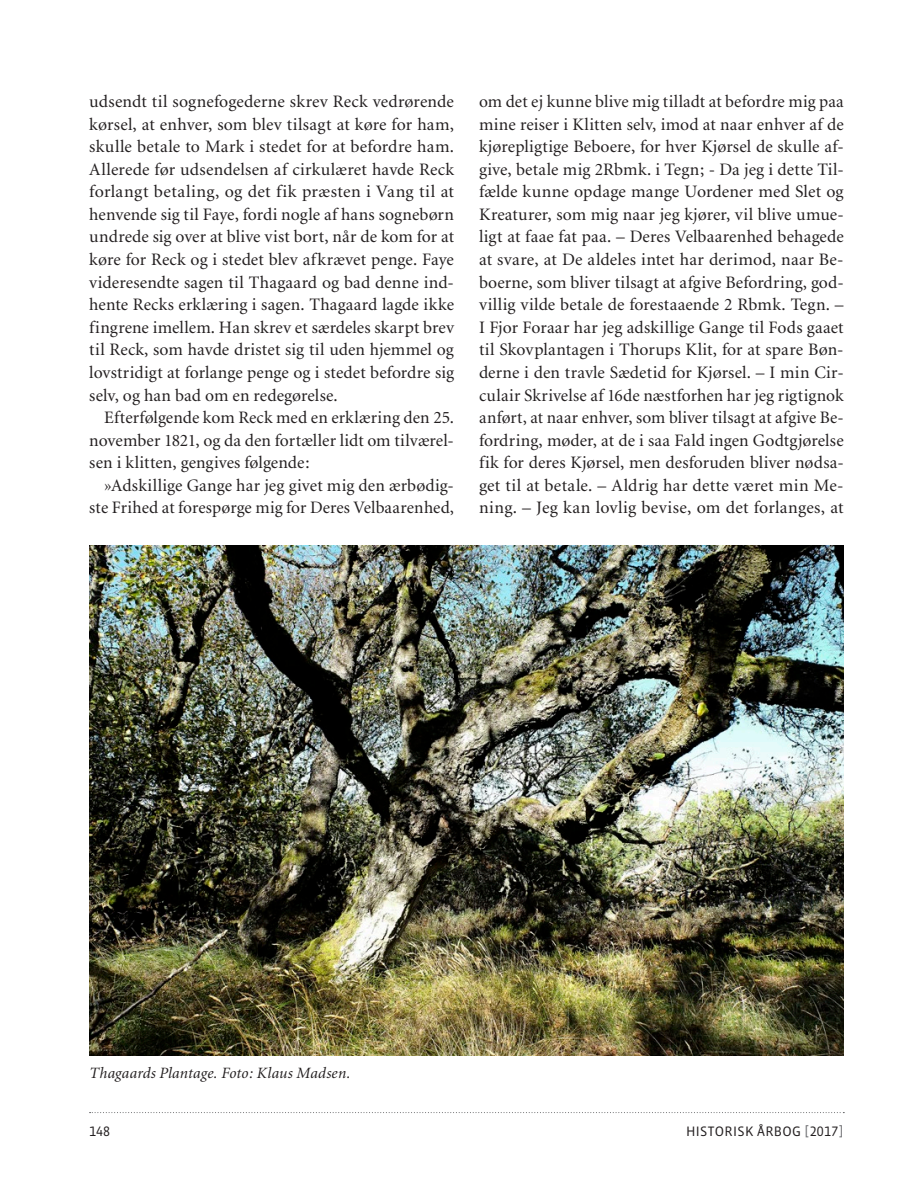
<style>
.page{position:relative;width:918px;height:1191px;background:#fff}
.page>*{position:absolute;margin:0;border:0;box-sizing:border-box;transform-origin:0 0}
.Brødtekst_m__indryk{font:17.5px/22.6px "Minion";letter-spacing:.005em;color:#231f20;text-align:justify}
.Brødtekst_u__indryk{font:17.5px/22.6px "Minion";letter-spacing:.005em;color:#231f20;text-align:justify}
.Billedtekst{font:italic 15.75px "Minion";letter-spacing:.01em;color:#231f20}
.t1{font:14px "Vista Sans OT";letter-spacing:.025em;color:#231f20}
.s1{color:#6c6d70}
</style>
<div class="page">
<img style="left:89px;top:546px;width:754px;height:509px">
<svg style="left:90px;top:1112px;width:754px;height:1px"></svg>
<p class="Brødtekst_u__indryk" style="left:89px;top:91px;width:366px">udsendt til sognefogederne skrev Reck vedrørende kørsel, at enhver, som blev tilsagt at køre for ham, skulle betale to Mark i stedet for at befordre ham.<br>Allerede før udsendelsen af cirkulæret havde Reck forlangt betaling, og det fik præsten i Vang til at henvende sig til Faye, fordi nogle af hans sognebørn undrede sig over at blive vist bort, når de kom for at køre for Reck og i stedet blev afkrævet penge. Faye videresendte sagen til Thagaard og bad denne ind&shy;hente Recks erklæring i sagen. Thagaard lagde ikke fingrene imellem. Han skrev et særdeles skarpt brev til Reck, som havde dristet sig til uden hjemmel og lovstridigt at forlange penge og i stedet befordre sig selv, og han bad om en redegørelse.</p>
<p class="Brødtekst_m__indryk" style="left:89px;top:407px;width:366px;text-indent:15px">Efterfølgende kom Reck med en erklæring den 25. november 1821, og da den fortæller lidt om tilværel&shy;sen i klitten, gengives følgende:</p>
<p class="Brødtekst_m__indryk" style="left:89px;top:474px;width:366px;text-align:right">»Adskillige Gange har jeg givet mig den ærbødig&shy;ste Frihed at forespørge mig for Deres Velbaarenhed,</p>
<p class="Brødtekst_m__indryk" style="left:479px;top:91px;width:366px">om det ej kunne blive mig tilladt at befordre mig paa mine reiser i Klitten selv, imod at naar enhver af de kjørepligtige Beboere, for hver Kjørsel de skulle af&shy;give, betale mig 2Rbmk. i Tegn; - Da jeg i dette Til&shy;fælde kunne opdage mange Uordener med Slet og Kreaturer, som mig naar jeg kjører, vil blive umue&shy;ligt at faae fat paa. – Deres Velbaarenhed behagede at svare, at De aldeles intet har derimod, naar Be&shy;boerne, som bliver tilsagt at afgive Befordring, god&shy;villig vilde betale de forestaaende 2 Rbmk. Tegn. – I Fjor Foraar har jeg adskillige Gange til Fods gaaet til Skovplantagen i Thorups Klit, for at spare Bøn&shy;derne i den travle Sædetid for Kjørsel. – I min Cir&shy;culair Skrivelse af 16de næstforhen har jeg rigtignok anført, at naar enhver, som bliver tilsagt at afgive Be&shy;fordring, møder, at de i saa Fald ingen Godtgjørelse fik for deres Kjørsel, men desforuden bliver nødsa&shy;get til at betale. – Aldrig har dette været min Me&shy;ning. – Jeg kan lovlig bevise, om det forlanges, at</p>
<p class="Billedtekst" style="left:89px;top:1065px;width:262px">Thagaards Plantage. Foto: Klaus Madsen.</p>
<p class="t1" style="left:89px;top:1124px;width:22px">148</p>
<p class="t1" style="left:686px;top:1124px;width:159px">HISTORISK ÅRBOG <span class="s1">[</span>2017<span class="s1">]</span></p>
</div>
